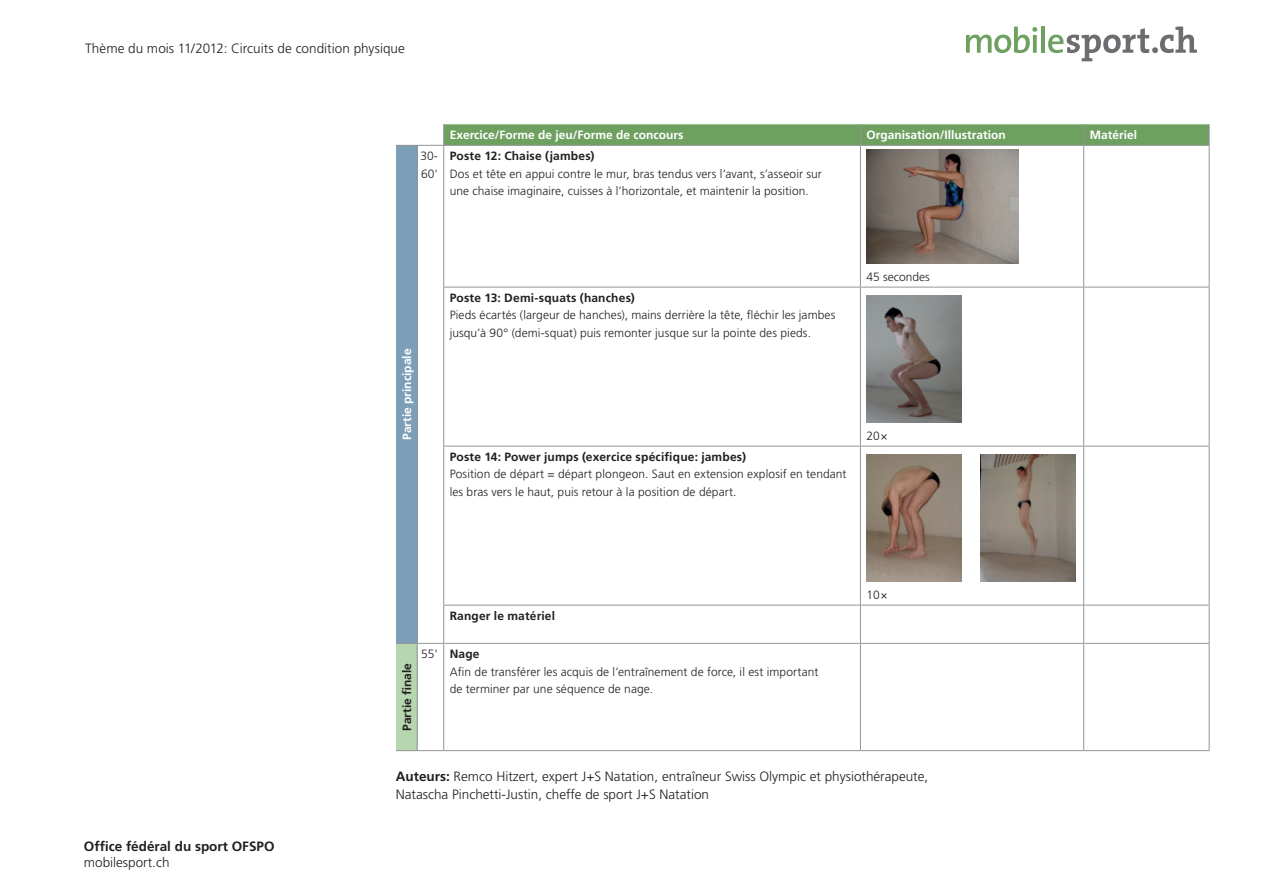
<style>
.page{position:relative;width:1263px;height:893px;background:#fff}
.page>*{position:absolute;margin:0;border:0;box-sizing:border-box;transform-origin:0 0}
.Gundtext_f{font:300 13.5px/18.8px "Frutiger LT";color:#231f20}
.t1{font:700 13.5px "Frutiger LT";color:#231f20}
.Tabelle_f{font:300 12px/17.2px "Frutiger LT";letter-spacing:.005em;color:#231f20}
.Tabelle_f-2{font:700 12px "Frutiger LT";letter-spacing:.015em;color:#231f20}
.Tabelle_d{font:700 12px "Frutiger LT";color:#fff}
.Tabelle_d-2{font:300 12px/17.2px "Frutiger LT";color:#231f20}
.Tabelle_d-3{font:700 12px "Frutiger LT";color:#231f20}
.s1{font-weight:700}
</style>
<div class="page">
<svg style="left:966px;top:27px;width:71px;height:26px"></svg>
<hr style="left:1041px;top:27px;width:4px;height:26px;background:#6ea060">
<svg style="left:1048px;top:27px;width:149px;height:34px"></svg>
<div style="left:396px;top:145px;width:21px;height:498px;background:#7d9eb7"></div>
<div style="left:396px;top:643px;width:21px;height:108px;background:#b5d6ae"></div>
<hr style="left:860px;top:146px;width:1px;height:141px;background:#939598">
<hr style="left:1083px;top:146px;width:1px;height:141px;background:#939598">
<hr style="left:1209px;top:146px;width:1px;height:141px;background:#939598">
<hr style="left:860px;top:287px;width:1px;height:159px;background:#939598">
<hr style="left:1083px;top:287px;width:1px;height:159px;background:#939598">
<hr style="left:1209px;top:287px;width:1px;height:159px;background:#939598">
<hr style="left:860px;top:446px;width:1px;height:159px;background:#939598">
<hr style="left:1083px;top:446px;width:1px;height:159px;background:#939598">
<hr style="left:1209px;top:446px;width:1px;height:159px;background:#939598">
<hr style="left:860px;top:605px;width:1px;height:38px;background:#939598">
<hr style="left:1083px;top:605px;width:1px;height:38px;background:#939598">
<hr style="left:1209px;top:605px;width:1px;height:38px;background:#939598">
<hr style="left:860px;top:644px;width:1px;height:106px;background:#939598">
<hr style="left:1083px;top:644px;width:1px;height:106px;background:#939598">
<hr style="left:1209px;top:644px;width:1px;height:106px;background:#939598">
<hr style="left:417px;top:146px;width:1px;height:141px;background:#939598">
<hr style="left:443px;top:146px;width:1px;height:141px;background:#939598">
<hr style="left:417px;top:287px;width:1px;height:159px;background:#939598">
<hr style="left:443px;top:287px;width:1px;height:159px;background:#939598">
<hr style="left:417px;top:446px;width:1px;height:159px;background:#939598">
<hr style="left:443px;top:446px;width:1px;height:159px;background:#939598">
<hr style="left:417px;top:605px;width:1px;height:38px;background:#939598">
<hr style="left:443px;top:605px;width:1px;height:38px;background:#939598">
<hr style="left:417px;top:644px;width:1px;height:106px;background:#939598">
<hr style="left:443px;top:644px;width:1px;height:106px;background:#939598">
<svg style="left:396px;top:124px;width:814px;height:22px;background:#7aa66e"></svg>
<hr style="left:443px;top:287px;width:417px;height:1px;background:#939598">
<hr style="left:860px;top:287px;width:224px;height:1px;background:#939598">
<hr style="left:1084px;top:287px;width:125px;height:1px;background:#939598">
<hr style="left:443px;top:446px;width:417px;height:1px;background:#939598">
<hr style="left:860px;top:446px;width:224px;height:1px;background:#939598">
<hr style="left:1084px;top:446px;width:125px;height:1px;background:#939598">
<hr style="left:443px;top:605px;width:417px;height:1px;background:#939598">
<hr style="left:860px;top:605px;width:224px;height:1px;background:#939598">
<hr style="left:1084px;top:605px;width:125px;height:1px;background:#939598">
<svg style="left:396px;top:643px;width:48px;height:1px"></svg>
<hr style="left:444px;top:643px;width:416px;height:1px;background:#939598">
<hr style="left:860px;top:643px;width:224px;height:1px;background:#939598">
<hr style="left:1084px;top:643px;width:125px;height:1px;background:#939598">
<svg style="left:396px;top:750px;width:48px;height:1px"></svg>
<hr style="left:444px;top:750px;width:416px;height:1px;background:#939598">
<hr style="left:860px;top:750px;width:224px;height:1px;background:#939598">
<hr style="left:1084px;top:750px;width:125px;height:1px;background:#939598">
<img style="left:866px;top:150px;width:152px;height:114px">
<img style="left:866px;top:295px;width:96px;height:128px">
<img style="left:866px;top:454px;width:96px;height:128px">
<img style="left:980px;top:454px;width:96px;height:128px">
<p class="Gundtext_f" style="left:85px;top:39px;width:321px">Thème du mois 11/2012: Circuits de condition physique</p>
<p class="Tabelle_d" style="left:450px;top:128px;width:235px">Exercice/Forme de jeu/Forme de concours</p>
<p class="Tabelle_d" style="left:866px;top:128px;width:141px">Organisation/Illustration</p>
<p class="Tabelle_d" style="left:1090px;top:128px;width:49px">Matériel</p>
<p class="Tabelle_d-2" style="left:420px;top:148px;width:19px">30-<br>60'</p>
<p class="Tabelle_f-2" style="left:450px;top:149px;width:146px">Poste 12: Chaise (jambes)</p>
<p class="Tabelle_f" style="left:450px;top:165px;width:374px">Dos et tête en appui contre le mur, bras tendus vers l’avant, s’asseoir sur une chaise imaginaire, cuisses à l’horizontale, et maintenir la position.</p>
<p class="Tabelle_f-2" style="left:450px;top:291px;width:187px">Poste 13: Demi-squats (hanches)</p>
<p class="Tabelle_f" style="left:450px;top:307px;width:387px">Pieds écartés (largeur de hanches), mains derrière la tête, fléchir les jambes jusqu’à 90° (demi-squat) puis remonter jusque sur la pointe des pieds.</p>
<p class="Tabelle_d-2" style="left:866px;top:268px;width:65px">45 secondes</p>
<p class="Tabelle_d" style="left:400px;top:440px;width:93px;rotate:-90deg">Partie principale</p>
<p class="Tabelle_f-2" style="left:450px;top:450px;width:298px">Poste 14: Power jumps (exercice spécifique: jambes)</p>
<p class="Tabelle_f" style="left:450px;top:466px;width:398px">Position de départ = départ plongeon. Saut en extension explosif en tendant les bras vers le haut, puis retour à la position de départ.</p>
<p class="Tabelle_d-2" style="left:866px;top:427px;width:23px">20×</p>
<p class="Tabelle_d-3" style="left:400px;top:731px;width:70px;rotate:-90deg">Partie finale</p>
<p class="Tabelle_f-2" style="left:450px;top:609px;width:107px">Ranger le matériel</p>
<p class="Tabelle_d-2" style="left:421px;top:646px;width:18px">55'</p>
<p class="Tabelle_f-2" style="left:450px;top:647px;width:31px">Nage</p>
<p class="Tabelle_f" style="left:450px;top:663px;width:370px">Afin de transférer les acquis de l’entraînement de force, il est important de terminer par une séquence de nage.</p>
<p class="Tabelle_d-2" style="left:866px;top:586px;width:23px">10×</p>
<p class="t1" style="left:84px;top:839px;width:192px">Office fédéral du sport OFSPO</p>
<p class="Gundtext_f" style="left:84px;top:854px;width:87px">mobilesport.ch</p>
<p class="Gundtext_f" style="left:396px;top:767px;width:534px"><span class="s1">Auteurs:</span> Remco Hitzert, expert J+S Natation, entraîneur Swiss Olympic et physiothérapeute,<br>Natascha Pinchetti-Justin, cheffe de sport J+S Natation</p>
</div>
